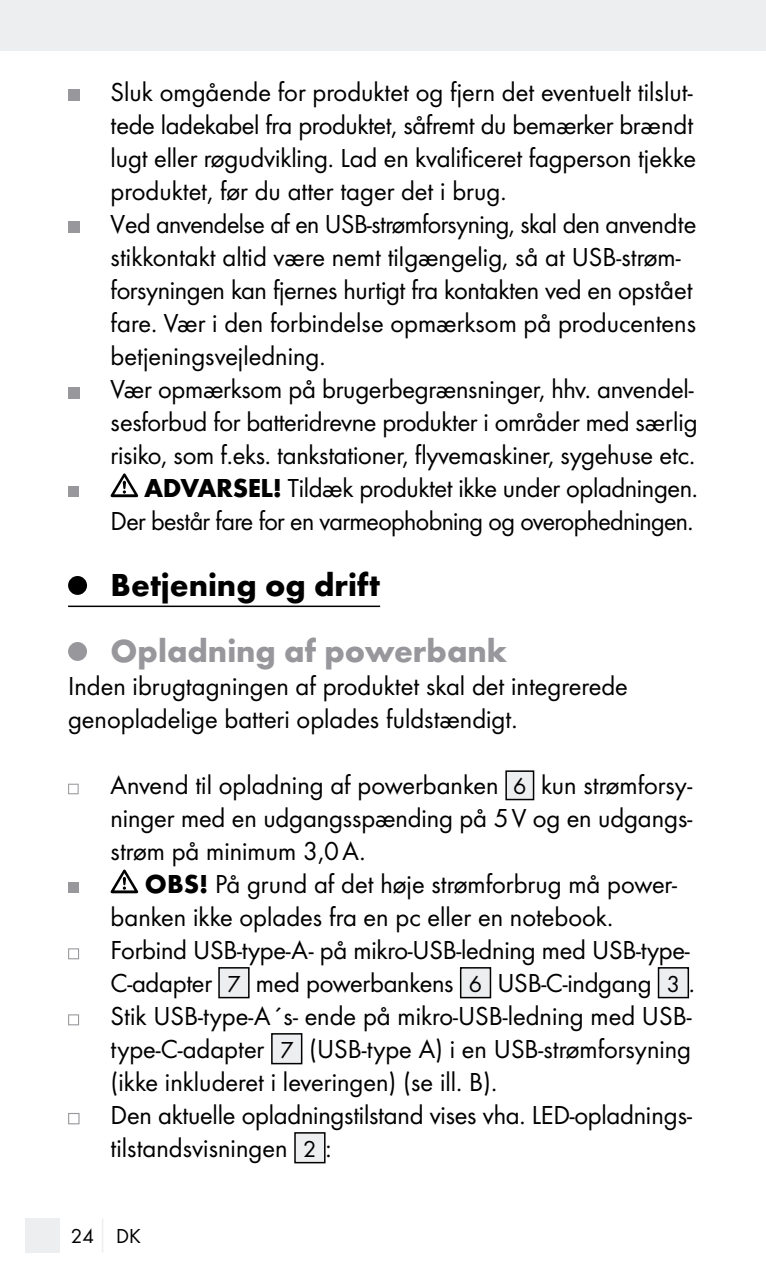
<style>
.page{position:relative;width:766px;height:1276px;background:#fff}
.page>*{position:absolute;margin:0;border:0;box-sizing:border-box;transform-origin:0 0}
.t1{font:700 33px "Futura";color:#97979c}
.t2{font:700 33px "Futura";color:#000}
.t3{font:27px/33px "Futura Boo";letter-spacing:-.005em;color:#000}
.t4{font:27px "Futura Boo";letter-spacing:-.025em;color:#000}
.t5{font:21px "Futura Boo";color:#000}
.s1{font-family:"Futura";font-weight:700}
.s2{font-size:24px}
</style>
<div class="page">
<div style="left:0;top:0;width:765px;height:51px;background:#eceeef"></div>
<div style="left:25px;top:1218px;width:34px;height:34px;background:#eceeef"></div>
<hr style="left:102px;top:1218px;width:1px;height:34px;background:#eceeef">
<hr style="left:68px;top:605px;width:312px;height:2px;background:#000">
<div style="left:68px;top:89px;width:11px;height:12px;background:#97979c"></div>
<div style="left:68px;top:222px;width:11px;height:11px;background:#97979c"></div>
<div style="left:68px;top:387px;width:11px;height:11px;background:#97979c"></div>
<div style="left:68px;top:486px;width:11px;height:11px;background:#97979c"></div>
<svg style="left:111px;top:473px;width:27px;height:24px"></svg>
<div style="left:68px;top:576px;width:19px;height:19px;background:#000;border-radius:50%"></div>
<div style="left:68px;top:642px;width:19px;height:19px;background:#97979c;border-radius:50%"></div>
<svg style="left:68px;top:783px;width:11px;height:11px"></svg>
<div style="left:506px;top:771px;width:27px;height:28px;background:#eceeef"></div>
<div style="left:505px;top:770px;width:29px;height:30px;border:2px solid #000"></div>
<div style="left:68px;top:882px;width:11px;height:11px;background:#97979c"></div>
<svg style="left:111px;top:869px;width:27px;height:24px"></svg>
<svg style="left:68px;top:948px;width:11px;height:11px"></svg>
<div style="left:219px;top:968px;width:30px;height:29px;background:#eceeef"></div>
<div style="left:218px;top:967px;width:31px;height:31px;border:2px solid #000"></div>
<div style="left:460px;top:968px;width:30px;height:29px;background:#eceeef"></div>
<div style="left:460px;top:967px;width:31px;height:31px;border:2px solid #000"></div>
<div style="left:658px;top:968px;width:30px;height:29px;background:#eceeef"></div>
<div style="left:657px;top:967px;width:31px;height:31px;border:2px solid #000"></div>
<svg style="left:68px;top:1014px;width:11px;height:11px"></svg>
<div style="left:272px;top:1034px;width:29px;height:29px;background:#eceeef"></div>
<div style="left:271px;top:1033px;width:31px;height:31px;border:2px solid #000"></div>
<svg style="left:68px;top:1113px;width:11px;height:11px"></svg>
<div style="left:295px;top:1133px;width:30px;height:29px;background:#eceeef"></div>
<div style="left:294px;top:1132px;width:31px;height:31px;border:2px solid #000"></div>
<p class="t3" style="left:111px;top:75px;width:583px">Sluk omgående for produktet og fjern det eventuelt tilslut-</p>
<p class="t3" style="left:111px;top:108px;width:584px">tede ladekabel fra produktet, såfremt du bemærker brændt</p>
<p class="t3" style="left:111px;top:141px;width:587px">lugt eller røgudvikling. Lad en kvalificeret fagperson tjekke</p>
<p class="t3" style="left:111px;top:174px;width:397px">produktet, før du atter tager det i brug.</p>
<p class="t3" style="left:111px;top:207px;width:587px">Ved anvendelse af en USB-strømforsyning, skal den anvendte</p>
<p class="t3" style="left:111px;top:240px;width:571px">stikkontakt altid være nemt tilgængelig, så at USB-strøm-</p>
<p class="t3" style="left:111px;top:273px;width:583px">forsyningen kan fjernes hurtigt fra kontakten ved en opstået</p>
<p class="t3" style="left:111px;top:306px;width:587px">fare. Vær i den forbindelse opmærksom på producentens</p>
<p class="t3" style="left:111px;top:339px;width:216px">betjeningsvejledning.</p>
<p class="t3" style="left:111px;top:372px;width:584px">Vær opmærksom på brugerbegrænsninger, hhv. anvendel-</p>
<p class="t3" style="left:111px;top:405px;width:588px">sesforbud for batteridrevne produkter i områder med særlig</p>
<p class="t3" style="left:111px;top:438px;width:586px">risiko, som f.eks. tankstationer, flyvemaskiner, sygehuse etc.</p>
<p class="t3" style="left:144px;top:471px;width:555px"><span class="s1">ADVARSEL!</span> Tildæk produktet ikke under opladningen.</p>
<p class="t4" style="left:111px;top:505px;width:584px">Der består fare for en varmeophobning og overophedningen.</p>
<p class="t2" style="left:111px;top:565px;width:271px">Betjening og drift</p>
<p class="t1" style="left:111px;top:631px;width:398px">Opladning af powerbank</p>
<p class="t3" style="left:68px;top:669px;width:561px">Inden ibrugtagningen af produktet skal det integrerede genopladelige batteri oplades fuldstændigt.</p>
<p class="t3" style="left:111px;top:768px;width:583px;text-align:justify">Anvend til opladning af powerbanken <span class="s2">6</span> kun strømforsy&shy;ninger med en udgangsspænding på 5V og en udgangs&shy;strøm på minimum 3,0A.</p>
<p class="t3" style="left:111px;top:867px;width:585px;text-indent:34px"><span class="s1">OBS!</span> På grund af det høje strømforbrug må power&shy;banken ikke oplades fra en pc eller en notebook.<br>Forbind USB-type-A- på mikro-USB-ledning med USB-type-C-adapter <span class="s2">7</span> med powerbankens <span class="s2">6</span> USB-C-indgang <span class="s2">3</span> .<br>Stik USB-type-A´s- ende på mikro-USB-ledning med USB&shy;type-C-adapter <span class="s2">7</span> (USB-type A) i en USB-strømforsyning (ikke inkluderet i leveringen) (se ill. B).<br>Den aktuelle opladningstilstand vises vha. LED-opladnings&shy;tilstandsvisningen <span class="s2">2</span> :</p>
<p class="t5" style="left:71px;top:1224px;width:71px">24 DK</p>
</div>
